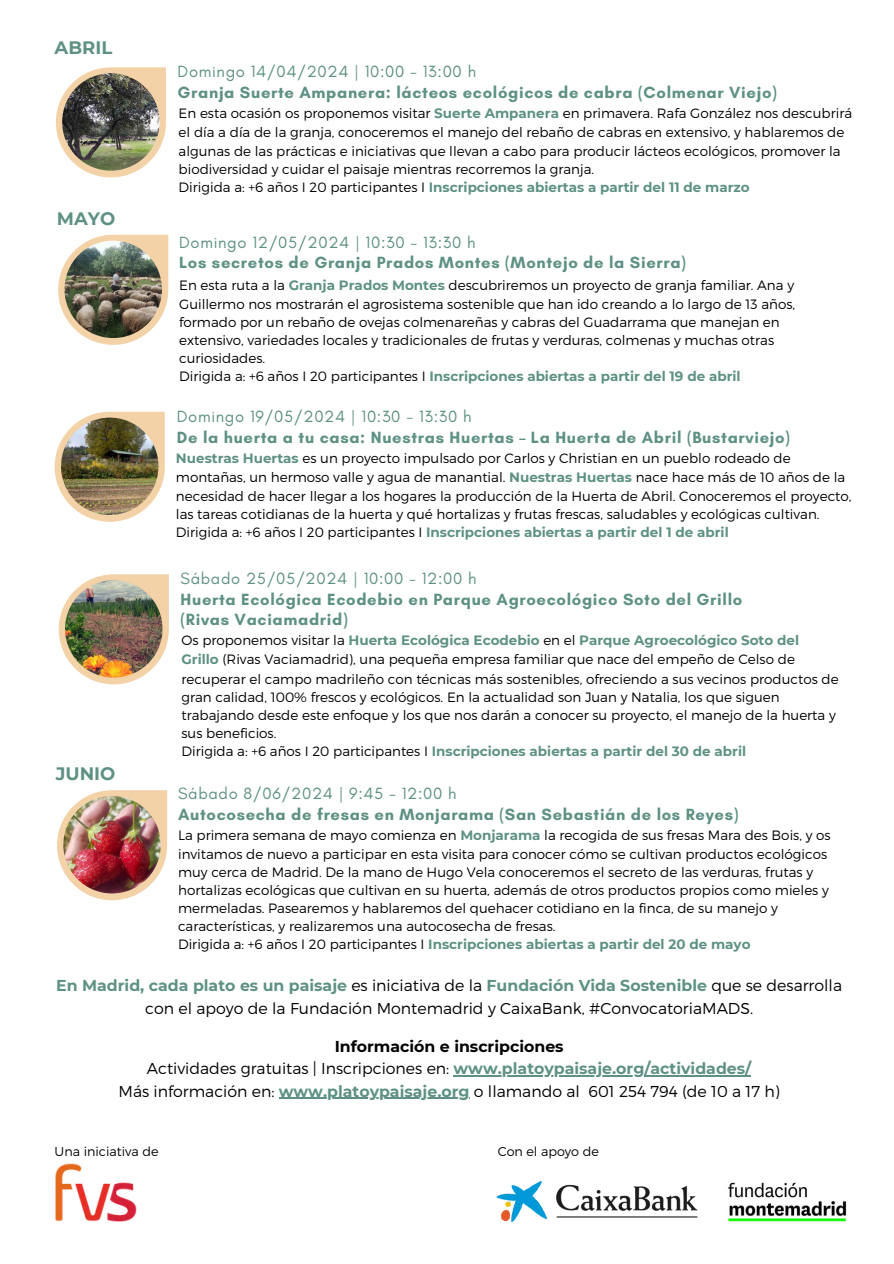
<style>
.page{position:relative;width:894px;height:1264px;background:#fff}
.page>*{position:absolute;margin:0;border:0;box-sizing:border-box;transform-origin:0 0}
.t1{font:700 18px "Montserrat";color:#5e9184}
.t2{font:700 16.5px/20.2px "Glacial Indifference";letter-spacing:.04em;color:#5e9184}
.t3{font:16.5px "Glacial Indifference";letter-spacing:.04em;color:#5e9184}
.t4{font:300 15.75px/22.4px "Montserrat";color:#000;text-align:center}
.t5{font:300 13.5px/18.3px "Montserrat";color:#000}
.t6{font:700 13.5px "Montserrat";color:#5e9184}
.t7{font:300 12.75px "Montserrat";color:#040404}
.s1{font-weight:400}
.s2{font-weight:700;color:#5e9184}
.s3{font-weight:300;color:#000}
.s4{font-weight:700}
</style>
<div class="page">
<svg style="left:56px;top:67px;width:110px;height:110px"></svg>
<img style="left:62px;top:73px;width:97px;height:98px">
<svg style="left:58px;top:235px;width:110px;height:110px"></svg>
<img style="left:64px;top:241px;width:98px;height:97px">
<svg style="left:59px;top:574px;width:110px;height:110px"></svg>
<img style="left:65px;top:580px;width:97px;height:97px">
<svg style="left:57px;top:790px;width:110px;height:110px"></svg>
<img style="left:63px;top:796px;width:98px;height:97px">
<img style="left:55px;top:1163px;width:82px;height:58px">
<hr style="left:453px;top:1075px;width:298px;height:1px;background:#5e9184">
<hr style="left:279px;top:1097px;width:190px;height:1px;background:#5e9184">
<img style="left:496px;top:1181px;width:202px;height:42px">
<img style="left:728px;top:1182px;width:119px;height:40px">
<svg style="left:55px;top:412px;width:110px;height:110px"></svg>
<img style="left:61px;top:417px;width:97px;height:98px">
<h2 class="t1" style="left:55px;top:37px;width:59px">ABRIL</h2>
<p class="t1" style="left:57px;top:207px;width:60px">MAYO</p>
<p class="t1" style="left:56px;top:762px;width:61px">JUNIO</p>
<p class="t2" style="left:178px;top:61px;width:600px"><span class="s1">Domingo 14/04/2024 | 10:00 - 13:00 h<br></span>Granja Suerte Ampanera: lácteos ecológicos de cabra (Colmenar Viejo)</p>
<h2 class="t5" style="left:178px;top:104px;width:675px">En esta ocasión os proponemos visitar <span class="s2">Suerte Ampanera</span> en primavera. Rafa González nos descubrirá el día a día de la granja, conoceremos el manejo del rebaño de cabras en extensivo, y hablaremos de algunas de las prácticas e iniciativas que llevan a cabo para producir lácteos ecológicos, promover la biodiversidad y cuidar el paisaje mientras recorremos la granja.</h2>
<p class="t6" style="left:178px;top:178px;width:572px"><span class="s3">Dirigida a: +6 años I 20 participantes I</span> Inscripciones abiertas a partir del 11 de marzo</p>
<p class="t2" style="left:179px;top:232px;width:508px"><span class="s1">Domingo 12/05/2024 | 10:30 - 13:30 h<br></span>Los secretos de Granja Prados Montes (Montejo de la Sierra)</p>
<h1 class="t5" style="left:179px;top:275px;width:617px">En esta ruta a la <span class="s2">Granja Prados Montes</span> descubriremos un proyecto de granja familiar. Ana y Guillermo nos mostrarán el agrosistema sostenible que han ido creando a lo largo de 13 años, formado por un rebaño de ovejas colmenareñas y cabras del Guadarrama que manejan en extensivo, variedades locales y tradicionales de frutas y verduras, colmenas y muchas otras curiosidades.</h1>
<p class="t6" style="left:179px;top:368px;width:562px"><span class="s3">Dirigida a: +6 años I 20 participantes I</span> Inscripciones abiertas a partir del 19 de abril</p>
<p class="t3" style="left:177px;top:407px;width:296px">Domingo 19/05/2024 | 10:30 - 13:30 h</p>
<p class="t2" style="left:177px;top:427px;width:614px">De la huerta a tu casa: Nuestras Huertas – La Huerta de Abril (Bustarviejo)</p>
<p class="t5" style="left:176px;top:448px;width:677px"><span class="s2">Nuestras Huertas</span> es un proyecto impulsado por Carlos y Christian en un pueblo rodeado de montañas, un hermoso valle y agua de manantial. <span class="s2">Nuestras Huertas</span> nace hace más de 10 años de la necesidad de hacer llegar a los hogares la producción de la Huerta de Abril. Conoceremos el proyecto, las tareas cotidianas de la huerta y qué hortalizas y frutas frescas, saludables y ecológicas cultivan.<br>Dirigida a: +6 años I 20 participantes I <span class="s2">Inscripciones abiertas a partir del 1 de abril</span></p>
<p class="t2" style="left:180px;top:568px;width:563px"><span class="s1">Sábado 25/05/2024 | 10:00 - 12:00 h<br></span>Huerta Ecológica Ecodebio en Parque Agroecológico Soto del Grillo (Rivas Vaciamadrid)</p>
<p class="t5" style="left:181px;top:630px;width:658px">Os proponemos visitar la <span class="s2">Huerta Ecológica Ecodebio</span> en el <span class="s2">Parque Agroecológico Soto del Grillo</span> (Rivas Vaciamadrid), una pequeña empresa familiar que nace del empeño de Celso de recuperar el campo madrileño con técnicas más sostenibles, ofreciendo a sus vecinos productos de gran calidad, 100% frescos y ecológicos. En la actualidad son Juan y Natalia, los que siguen trabajando desde este enfoque y los que nos darán a conocer su proyecto, el manejo de la huerta y sus beneficios.</p>
<h2 class="t6" style="left:181px;top:742px;width:566px"><span class="s3">Dirigida a: +6 años I 20 participantes I</span> Inscripciones abiertas a partir del 30 de abril</h2>
<h1 class="t2" style="left:178px;top:783px;width:561px"><span class="s1">Sábado 8/06/2024 | 9:45 - 12:00 h<br></span>Autocosecha de fresas en Monjarama (San Sebastián de los Reyes)</h1>
<p class="t5" style="left:178px;top:825px;width:654px">La primera semana de mayo comienza en <span class="s2">Monjarama</span> la recogida de sus fresas Mara des Bois, y os invitamos de nuevo a participar en esta visita para conocer cómo se cultivan productos ecológicos muy cerca de Madrid. De la mano de Hugo Vela conoceremos el secreto de las verduras, frutas y hortalizas ecológicas que cultivan en su huerta, además de otros productos propios como mieles y mermeladas. Pasearemos y hablaremos del quehacer cotidiano en la finca, de su manejo y características, y realizaremos una autocosecha de fresas.</p>
<p class="t6" style="left:178px;top:936px;width:574px"><span class="s3">Dirigida a: +6 años I 20 participantes I</span> Inscripciones abiertas a partir del 20 de mayo</p>
<p class="t4" style="left:56px;top:973px;width:787px"><span class="s2">En Madrid, cada plato es un paisaje</span> es iniciativa de la <span class="s2">Fundación Vida Sostenible</span> que se desarrolla con el apoyo de la Fundación Montemadrid y CaixaBank, #ConvocatoriaMADS.</p>
<h3 class="t4" style="left:147px;top:1034px;width:605px"><span class="s4">Información e inscripciones<br></span>Actividades gratuitas | Inscripciones en: <span class="s2">www.platoypaisaje.org/actividades/</span></h3>
<h3 class="t4" style="left:118px;top:1079px;width:662px">Más información en: <span class="s2">www.platoypaisaje.org</span> o llamando al 601 254 794 (de 10 a 17 h)</h3>
<h2 class="t7" style="left:55px;top:1142px;width:105px">Una iniciativa de</h2>
<p class="t7" style="left:497px;top:1142px;width:102px">Con el apoyo de</p>
</div>
